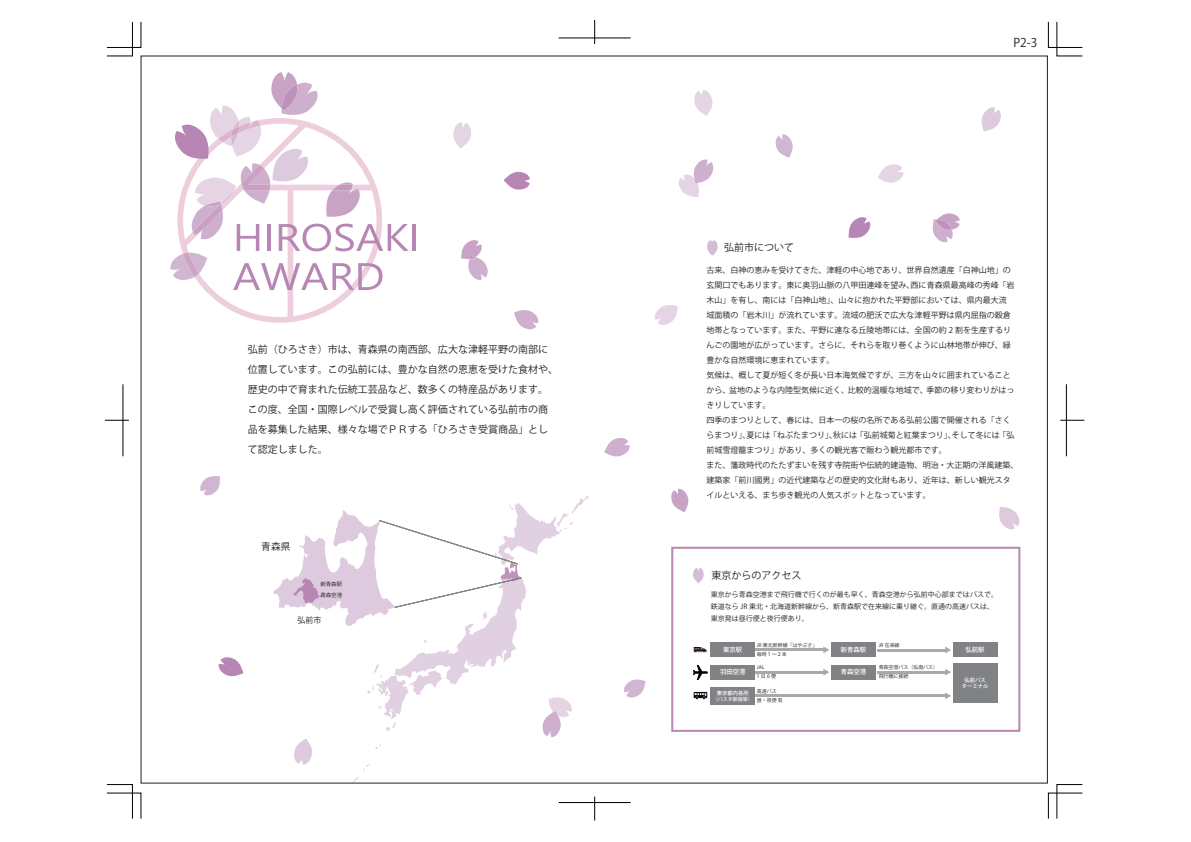
<style>
.page{position:relative;width:1191px;height:842px;background:#fff}
.page>*{position:absolute;margin:0;border:0;box-sizing:border-box;transform-origin:0 0}
.t1{font:12px "Koz Go Pr 6 N";color:#231f20}
.t2{font:10px/20px "Koz Go Pr 6 N";color:#231f20}
.t3{font:9.7px "Koz Go Pr 6 N";color:#231f20}
.t4{font:8px/15px "Koz Go Pr 6 N";color:#231f20}
.t5{font:7.9px "Koz Go Pr 6 N";color:#231f20}
.t6{font:7px/12px "Koz Go Pr 6 N";color:#231f20}
.t7{font:500 6.4px "Koz Go Pr 6 N";color:#fff}
.t8{font:5.5px/10.9px "Koz Go Pr 6 N";color:#231f20}
.t9{font:500 5.3px/5.7px "Koz Go Pr 6 N";color:#fff;text-align:center}
.t10{font:5px/8.7px "Koz Go Pr 6 N";color:#231f20}
.t11{font:500 5px "Koz Go Pr 6 N";color:#fff}
</style>
<div class="page">
<svg style="left:107px;top:784px;width:34px;height:35px"></svg>
<svg style="left:107px;top:22px;width:34px;height:34px"></svg>
<svg style="left:1048px;top:22px;width:34px;height:34px"></svg>
<svg style="left:1048px;top:784px;width:34px;height:35px"></svg>
<svg style="left:105px;top:420px;width:24px;height:1px"></svg>
<hr style="left:123px;top:384px;width:1px;height:72px;background:#000">
<svg style="left:1060px;top:420px;width:24px;height:1px"></svg>
<hr style="left:1066px;top:384px;width:1px;height:72px;background:#000">
<hr style="left:558px;top:38px;width:72px;height:1px;background:#000">
<svg style="left:594px;top:20px;width:1px;height:24px"></svg>
<hr style="left:558px;top:802px;width:72px;height:1px;background:#000">
<svg style="left:594px;top:796px;width:1px;height:24px"></svg>
<svg style="left:205px;top:290px;width:150px;height:33px"></svg>
<hr style="left:412px;top:224px;width:4px;height:27px;background:#b886b4">
<svg style="left:170px;top:72px;width:238px;height:218px"></svg>
<div style="left:710px;top:665px;width:45px;height:14px;background:#808285"></div>
<div style="left:831px;top:665px;width:44px;height:14px;background:#808285"></div>
<div style="left:831px;top:643px;width:44px;height:14px;background:#808285"></div>
<div style="left:710px;top:643px;width:45px;height:14px;background:#808285"></div>
<div style="left:953px;top:643px;width:44px;height:14px;background:#808285"></div>
<hr style="left:755px;top:649px;width:68px;height:2px;background:#a8a9ad">
<svg style="left:823px;top:646px;width:6px;height:7px"></svg>
<div style="left:710px;top:687px;width:45px;height:17px;background:#808285"></div>
<div style="left:953px;top:664px;width:44px;height:39px;background:#808285"></div>
<hr style="left:755px;top:671px;width:68px;height:2px;background:#a8a9ad">
<svg style="left:823px;top:669px;width:6px;height:6px"></svg>
<hr style="left:877px;top:671px;width:68px;height:2px;background:#a8a9ad">
<svg style="left:945px;top:669px;width:6px;height:6px"></svg>
<hr style="left:877px;top:649px;width:68px;height:2px;background:#a8a9ad">
<svg style="left:945px;top:646px;width:6px;height:7px"></svg>
<hr style="left:755px;top:695px;width:190px;height:2px;background:#a8a9ad">
<svg style="left:945px;top:692px;width:6px;height:7px"></svg>
<img style="left:693px;top:665px;width:14px;height:14px">
<img style="left:693px;top:691px;width:15px;height:9px">
<img style="left:693px;top:646px;width:14px;height:7px">
<svg style="left:693px;top:568px;width:10px;height:15px"></svg>
<svg style="left:707px;top:240px;width:10px;height:15px"></svg>
<div style="left:671px;top:547px;width:349px;height:185px;border:2px solid #b886b4"></div>
<svg style="left:981px;top:107px;width:20px;height:24px"></svg>
<svg style="left:678px;top:159px;width:36px;height:38px"></svg>
<svg style="left:655px;top:305px;width:23px;height:20px"></svg>
<svg style="left:671px;top:489px;width:18px;height:23px"></svg>
<svg style="left:218px;top:657px;width:25px;height:20px"></svg>
<svg style="left:200px;top:476px;width:20px;height:19px"></svg>
<svg style="left:514px;top:310px;width:25px;height:19px"></svg>
<svg style="left:999px;top:507px;width:21px;height:22px"></svg>
<svg style="left:878px;top:164px;width:25px;height:19px"></svg>
<svg style="left:694px;top:90px;width:19px;height:26px"></svg>
<svg style="left:932px;top:213px;width:27px;height:29px"></svg>
<svg style="left:848px;top:217px;width:23px;height:21px"></svg>
<svg style="left:775px;top:134px;width:18px;height:24px"></svg>
<svg style="left:604px;top:438px;width:26px;height:18px"></svg>
<svg style="left:273px;top:496px;width:315px;height:275px"></svg>
<svg style="left:453px;top:122px;width:18px;height:26px"></svg>
<svg style="left:461px;top:240px;width:27px;height:40px"></svg>
<svg style="left:504px;top:171px;width:26px;height:19px"></svg>
<svg style="left:623px;top:679px;width:22px;height:18px"></svg>
<p class="t2" style="left:248px;top:340px;width:312px">弘前（ひろさき）市は、青森県の南西部、広大な津軽平野の南部に位置しています。この弘前には、豊かな自然の恩恵を受けた食材や、歴史の中で育まれた伝統工芸品など、数多くの特産品があります。この度、全国・国際レベルで受賞し高く評価されている弘前市の商品を募集した結果、様々な場でＰＲする「ひろさき受賞商品」として認定しました。</p>
<p class="t3" style="left:261px;top:541px;width:31px">青森県</p>
<p class="t8" style="left:320px;top:579px;width:23px">新青森駅青森空港</p>
<p class="t2" style="left:724px;top:237px;width:71px">弘前市について</p>
<h1 class="t1" style="left:1013px;top:36px;width:26px">P2-3</h1>
<p class="t4" style="left:706px;top:262px;width:313px">古来、白神の恵みを受けてきた、津軽の中心地であり、世界自然遺産「白神山地」の玄関口でもあります。東に奥羽山脈の八甲田連峰を望み、西に青森県最高峰の秀峰「岩木山」を有し、南には「白神山地」、山々に抱かれた平野部においては、県内最大流<br>域面積の「岩木川」が流れています。流域の肥沃で広大な津軽平野は県内屈指の穀倉地帯となっています。また、平野に連なる丘陵地帯には、全国の約 2 割を生産するりんごの園地が広がっています。さらに、それらを取り巻くように山林地帯が伸び、緑豊かな自然環境に恵まれています。<br>気候は、概して夏が短く冬が長い日本海気候ですが、三方を山々に囲まれていることから、盆地のような内陸型気候に近く、比較的温暖な地域で、季節の移り変わりがはっきりしています。<br>四季のまつりとして、春には、日本一の桜の名所である弘前公園で開催される「さくらまつり」、夏には「ねぷたまつり」、秋には「弘前城菊と紅葉まつり」、そして冬には「弘前城雪燈籠まつり」があり、多くの観光客で賑わう観光都市です。<br>また、藩政時代のたたずまいを残す寺院街や伝統的建造物、明治・大正期の洋風建築、建築家「前川國男」の近代建築などの歴史的文化財もあり、近年は、新しい観光スタイルといえる、まち歩き観光の人気スポットとなっています。</p>
<p class="t2" style="left:711px;top:565px;width:91px">東京からのアクセス</p>
<p class="t6" style="left:711px;top:589px;width:288px">東京から青森空港まで飛行機で行くのが最も早く、青森空港から弘前中心部まではバスで。鉄道なら JR 東北・北海道新幹線から、新青森駅で在来線に乗り継ぐ。直通の高速バスは、</p>
<p class="t5" style="left:297px;top:616px;width:25px">弘前市</p>
<p class="t6" style="left:711px;top:613px;width:99px">東京発は昼行便と夜行便あり。</p>
<p class="t10" style="left:757px;top:641px;width:62px">JR 東北新幹線「はやぶさ」</p>
<p class="t10" style="left:878px;top:641px;width:22px">JR 在来線</p>
<p class="t7" style="left:723px;top:646px;width:21px">東京駅</p>
<p class="t7" style="left:840px;top:646px;width:27px">新青森駅</p>
<p class="t7" style="left:965px;top:646px;width:21px">弘前駅</p>
<p class="t9" style="left:717px;top:690px;width:33px">東京都内各所</p>
<p class="t11" style="left:713px;top:696px;width:41px">（バスタ新宿等）</p>
<p class="t10" style="left:757px;top:650px;width:31px">毎時１～２本</p>
<p class="t10" style="left:878px;top:663px;width:61px">青森空港バス（弘南バス）飛行機に接続</p>
<p class="t10" style="left:757px;top:663px;width:21px">JAL<br>1日6便</p>
<p class="t7" style="left:720px;top:668px;width:27px">羽田空港</p>
<p class="t7" style="left:840px;top:668px;width:27px">青森空港</p>
<p class="t9" style="left:961px;top:677px;width:28px">弘前バスターミナル</p>
<p class="t10" style="left:757px;top:687px;width:21px">高速バス</p>
<p class="t10" style="left:757px;top:696px;width:27px">昼・夜便 有</p>
</div>
